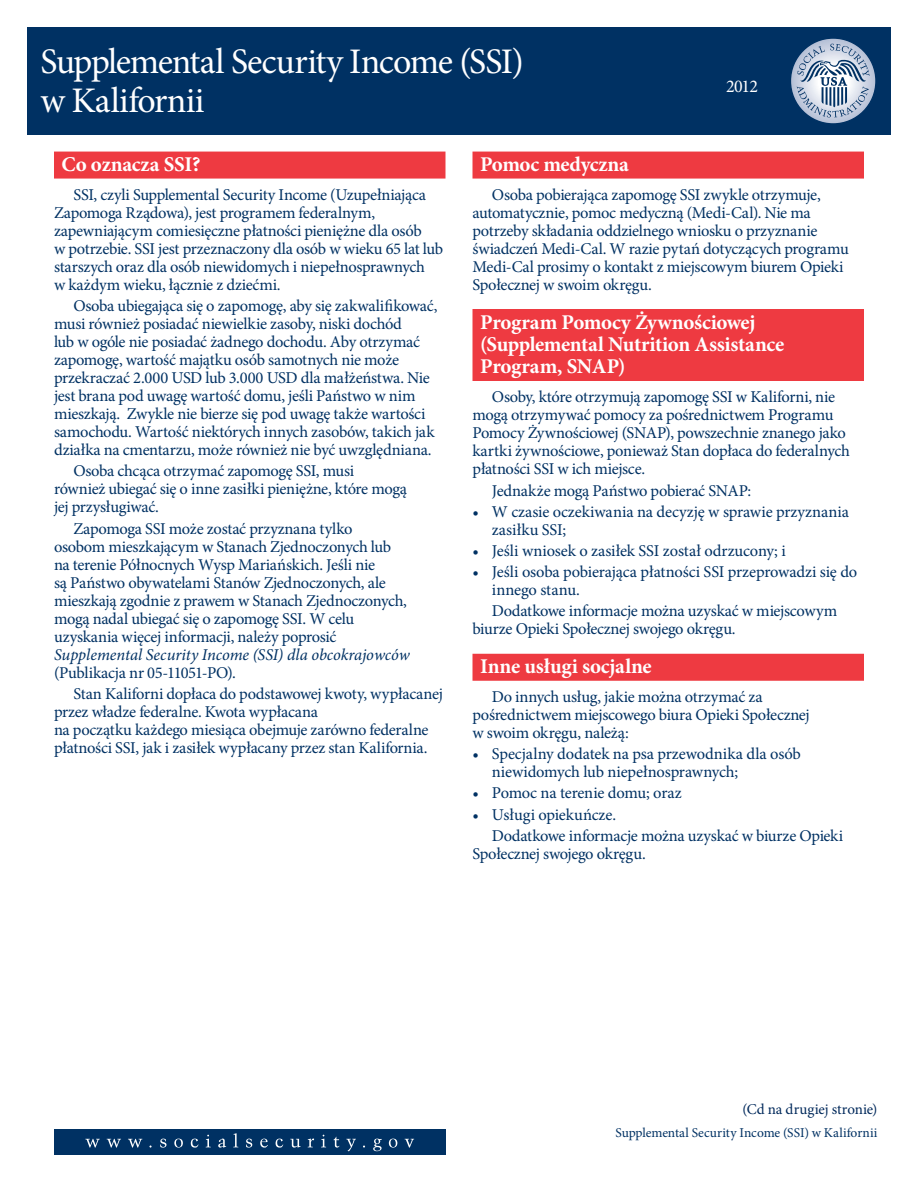
<style>
.page{position:relative;width:918px;height:1188px;background:#fff}
.page>*{position:absolute;margin:0;border:0;box-sizing:border-box;transform-origin:0 0}
.Pub_Title{font:36px/39px "Minion Pro";letter-spacing:-.03em;color:#fff}
.H1-3{font:700 21px/22.5px "Minion Pro";letter-spacing:-.015em;color:#fff}
.H1-1{font:700 21px "Minion Pro";letter-spacing:-.01em;color:#fff}
.Title_Date{font:18px "Minion Pro";color:#fff}
.Paragraph{font:16.5px/18px "Minion Pro";letter-spacing:-.015em;color:#003163}
.t1{font:15px "Minion Pro";color:#00295b}
.t2{font:13.5px "Minion Pro";color:#003163}
.s1{font-style:italic}
</style>
<div class="page">
<div style="left:27px;top:27px;width:864px;height:108px;background:#003163"></div>
<div style="left:54px;top:1130px;width:392px;height:25px;background:#003163"></div>
<svg style="left:85px;top:1133px;width:329px;height:18px"></svg>
<svg style="left:790px;top:38px;width:86px;height:86px"></svg>
<svg style="left:797px;top:44px;width:73px;height:74px;background:#9eafc5"></svg>
<div style="left:54px;top:152px;width:392px;height:27px;background:#ee3a41"></div>
<div style="left:472px;top:152px;width:392px;height:27px;background:#ee3a41"></div>
<div style="left:472px;top:309px;width:392px;height:72px;background:#ee3a41"></div>
<div style="left:472px;top:654px;width:392px;height:27px;background:#ee3a41"></div>
<p class="Pub_Title" style="left:40px;top:42px;width:485px">Supplemental Security Income (SSI) w Kalifornii</p>
<p class="Title_Date" style="left:726px;top:74px;width:34px">2012</p>
<h1 class="H1-1" style="left:62px;top:149px;width:140px">Co oznacza SSI?</h1>
<p class="Paragraph" style="left:54px;top:186px;width:391px;text-indent:19px">SSI, czyli Supplemental Security Income (Uzupełniająca Zapomoga Rządowa), jest programem federalnym, zapewniającym comiesięczne płatności pieniężne dla osób<br>w potrzebie. SSI jest przeznaczony dla osób w wieku 65 lat lub starszych oraz dla osób niewidomych i niepełnosprawnych<br>w każdym wieku, łącznie z dziećmi.</p>
<p class="Paragraph" style="left:54px;top:297px;width:385px;text-indent:19px">Osoba ubiegająca się o zapomogę, aby się zakwalifikować, musi również posiadać niewielkie zasoby, niski dochód<br>lub w ogóle nie posiadać żadnego dochodu. Aby otrzymać zapomogę, wartość majątku osób samotnych nie może przekraczać 2.000 USD lub 3.000 USD dla małżeństwa. Nie jest brana pod uwagę wartość domu, jeśli Państwo w nim mieszkają. Zwykle nie bierze się pod uwagę także wartości samochodu. Wartość niektórych innych zasobów, takich jak działka na cmentarzu, może również nie być uwzględniana.</p>
<p class="Paragraph" style="left:54px;top:462px;width:355px;text-indent:19px">Osoba chcąca otrzymać zapomogę SSI, musi również ubiegać się o inne zasiłki pieniężne, które mogą jej przysługiwać.</p>
<p class="Paragraph" style="left:54px;top:519px;width:357px;text-indent:19px">Zapomoga SSI może zostać przyznana tylko<br>osobom mieszkającym w Stanach Zjednoczonych lub na terenie Północnych Wysp Mariańskich. Jeśli nie<br>są Państwo obywatelami Stanów Zjednoczonych, ale mieszkają zgodnie z prawem w Stanach Zjednoczonych, mogą nadal ubiegać się o zapomogę SSI. W celu uzyskania więcej informacji, należy poprosić <span class="s1">Supplemental Security Income (SSI) dla obcokrajowców </span>(Publikacja nr 05-11051-PO).</p>
<p class="Paragraph" style="left:54px;top:685px;width:390px;text-indent:19px">Stan Kaliforni dopłaca do podstawowej kwoty, wypłacanej przez władze federalne. Kwota wypłacana<br>na początku każdego miesiąca obejmuje zarówno federalne płatności SSI, jak i zasiłek wypłacany przez stan Kalifornia.</p>
<h1 class="H1-1" style="left:480px;top:149px;width:150px">Pomoc medyczna</h1>
<p class="Paragraph" style="left:473px;top:186px;width:378px;text-indent:19px">Osoba pobierająca zapomogę SSI zwykle otrzymuje, automatycznie, pomoc medyczną (Medi-Cal). Nie ma potrzeby składania oddzielnego wniosku o przyznanie świadczeń Medi-Cal. W razie pytań dotyczących programu Medi-Cal prosimy o kontakt z miejscowym biurem Opieki Społecznej w swoim okręgu.</p>
<h1 class="H1-3" style="left:480px;top:310px;width:306px">Program Pomocy Żywnościowej (Supplemental Nutrition Assistance<br>Program, SNAP)</h1>
<p class="Paragraph" style="left:473px;top:388px;width:379px;text-indent:19px">Osoby, które otrzymują zapomogę SSI w Kaliforni, nie mogą otrzymywać pomocy za pośrednictwem Programu Pomocy Żywnościowej (SNAP), powszechnie znanego jako kartki żywnościowe, ponieważ Stan dopłaca do federalnych płatności SSI w ich miejsce.</p>
<p class="Paragraph" style="left:492px;top:481px;width:261px">Jednakże mogą Państwo pobierać SNAP:</p>
<p class="Paragraph" style="left:492px;top:503px;width:359px;text-indent:-19px">• W czasie oczekiwania na decyzję w sprawie przyznania zasiłku SSI;</p>
<p class="Paragraph" style="left:473px;top:542px;width:315px">• Jeśli wniosek o zasiłek SSI został odrzucony; i</p>
<p class="Paragraph" style="left:492px;top:563px;width:367px;text-indent:-19px">• Jeśli osoba pobierająca płatności SSI przeprowadzi się do innego stanu.</p>
<p class="Paragraph" style="left:473px;top:602px;width:366px;text-indent:19px">Dodatkowe informacje można uzyskać w miejscowym biurze Opieki Społecznej swojego okręgu.</p>
<h1 class="H1-1" style="left:480px;top:652px;width:173px">Inne usługi socjalne</h1>
<p class="Paragraph" style="left:473px;top:688px;width:339px;text-indent:19px">Do innych usług, jakie można otrzymać za pośrednictwem miejscowego biura Opieki Społecznej w swoim okręgu, należą:</p>
<p class="Paragraph" style="left:492px;top:745px;width:311px;text-indent:-19px">• Specjalny dodatek na psa przewodnika dla osób niewidomych lub niepełnosprawnych;</p>
<p class="Paragraph" style="left:473px;top:784px;width:211px">• Pomoc na terenie domu; oraz</p>
<p class="Paragraph" style="left:473px;top:806px;width:145px">• Usługi opiekuńcze.</p>
<p class="Paragraph" style="left:473px;top:827px;width:372px;text-indent:19px">Dodatkowe informacje można uzyskać w biurze Opieki<br>Społecznej swojego okręgu.</p>
<p class="t1" style="left:742px;top:1099px;width:137px">(Cd na drugiej stronie)</p>
<p class="t2" style="left:615px;top:1124px;width:264px">Supplemental Security Income (SSI) w Kalifornii</p>
</div>
